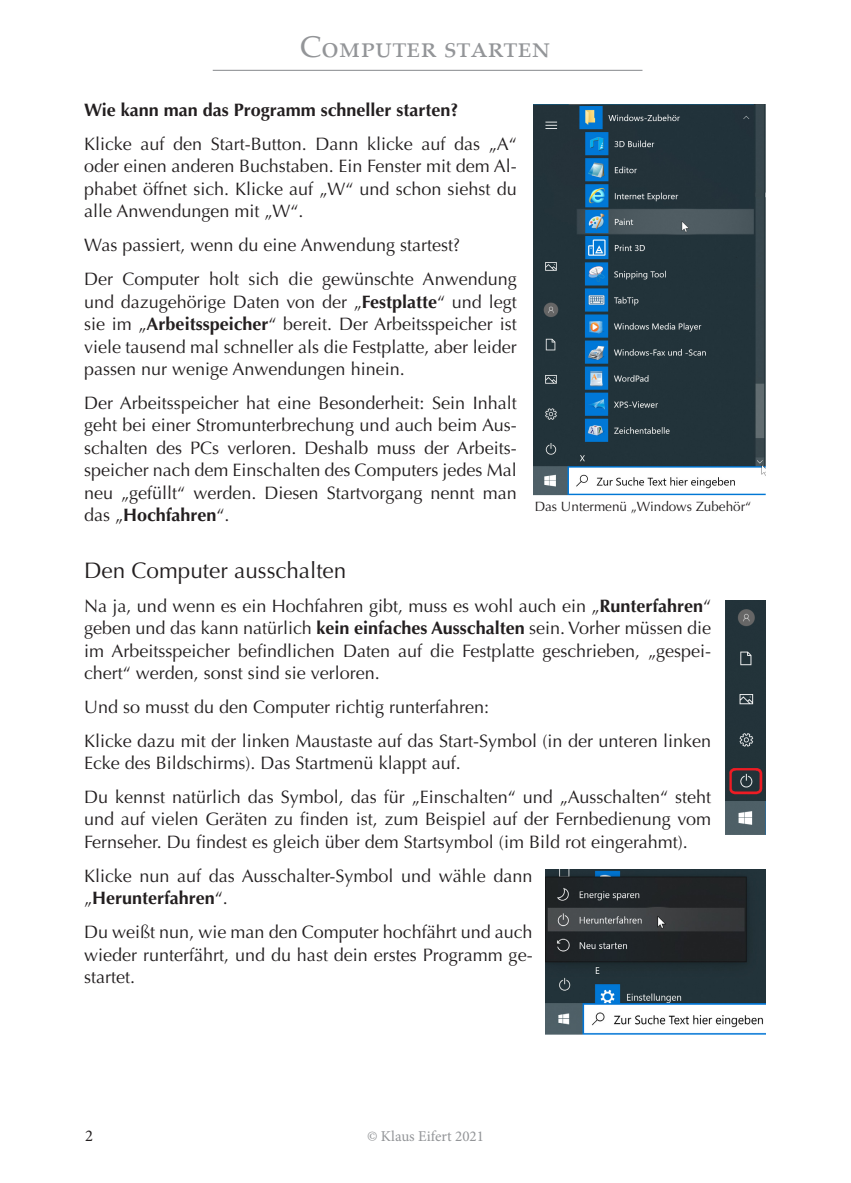
<style>
.page{position:relative;width:851px;height:1183px;background:#fff}
.page>*{position:absolute;margin:0;border:0;box-sizing:border-box;transform-origin:0 0}
.t1{font:30px "Palatino Linotype";color:#939598}
.überschrift_3{font:22.5px "Optima";color:#231f20}
.text_ag{font:18px/22.5px "Optima";color:#231f20;text-align:justify}
.text_ag-2{font:700 18px "Optima";color:#231f20}
.t2{font:16.5px "Minion Pro";color:#231f20}
.t3{font:15px "Minion Pro";color:#939598}
.bildunterschrift{font:13.5px "Optima";color:#231f20}
.s1{font-weight:700}
</style>
<div class="page">
<hr style="left:213px;top:70px;width:429px;height:1px;background:#939598">
<img style="left:725px;top:600px;width:40px;height:235px">
<img style="left:533px;top:105px;width:232px;height:390px">
<img style="left:545px;top:869px;width:220px;height:164px">
<h1 class="t1" style="left:300px;top:25px;width:252px">Computer starten</h1>
<p class="text_ag-2" style="left:84px;top:99px;width:376px">Wie kann man das Programm schneller starten?</p>
<p class="text_ag" style="left:84px;top:133px;width:434px">Klicke auf den Start-Button. Dann klicke auf das „A“ oder einen anderen Buchstaben. Ein Fenster mit dem Al&shy;phabet öffnet sich. Klicke auf „W“ und schon siehst du alle Anwendungen mit „W“.</p>
<p class="text_ag" style="left:84px;top:234px;width:377px">Was passiert, wenn du eine Anwendung startest?</p>
<p class="text_ag" style="left:84px;top:268px;width:434px">Der Computer holt sich die gewünschte Anwendung und dazugehörige Daten von der „<span class="s1">Festplatte</span>“ und legt sie im „<span class="s1">Arbeitsspeicher</span>“ bereit. Der Arbeitsspeicher ist viele tausend mal schneller als die Festplatte, aber leider passen nur wenige Anwendungen hinein.</p>
<p class="text_ag" style="left:84px;top:391px;width:434px">Der Arbeitsspeicher hat eine Besonderheit: Sein Inhalt geht bei einer Stromunterbrechung und auch beim Aus&shy;schalten des PCs verloren. Deshalb muss der Arbeits&shy;speicher nach dem Einschalten des Computers jedes Mal neu „gefüllt“ werden. Diesen Startvorgang nennt man das „<span class="s1">Hochfahren</span>“.</p>
<p class="überschrift_3" style="left:84px;top:557px;width:264px">Den Computer ausschalten</p>
<p class="text_ag" style="left:84px;top:594px;width:628px">Na ja, und wenn es ein Hochfahren gibt, muss es wohl auch ein „<span class="s1">Runterfahren</span>“ geben und das kann natürlich <span class="s1">kein einfaches Ausschalten</span> sein. Vorher müssen die im Arbeitsspeicher befindlichen Daten auf die Festplatte geschrieben, „gespei&shy;chert“ werden, sonst sind sie verloren.</p>
<p class="text_ag" style="left:84px;top:695px;width:406px">Und so musst du den Computer richtig runterfahren:</p>
<p class="text_ag" style="left:84px;top:729px;width:628px">Klicke dazu mit der linken Maustaste auf das Start-Symbol (in der unteren linken<br>Ecke des Bildschirms). Das Startmenü klappt auf.</p>
<p class="text_ag" style="left:84px;top:785px;width:628px">Du kennst natürlich das Symbol, das für „Einschalten“ und „Ausschalten“ steht und auf vielen Geräten zu finden ist, zum Beispiel auf der Fernbedienung vom Fernseher. Du findest es gleich über dem Startsymbol (im Bild rot eingerahmt).</p>
<p class="text_ag" style="left:84px;top:864px;width:450px">Klicke nun auf das Ausschalter-Symbol und wähle dann „<span class="s1">Herunterfahren</span>“.</p>
<p class="text_ag" style="left:84px;top:920px;width:450px">Du weißt nun, wie man den Computer hochfährt und auch wieder runterfährt, und du hast dein erstes Programm ge&shy;startet.</p>
<p class="bildunterschrift" style="left:534px;top:499px;width:218px">Das Untermenü „Windows Zubehör“</p>
<p class="t2" style="left:85px;top:1123px;width:9px">2</p>
<p class="t3" style="left:367px;top:1125px;width:118px">© Klaus Eifert 2021</p>
</div>
